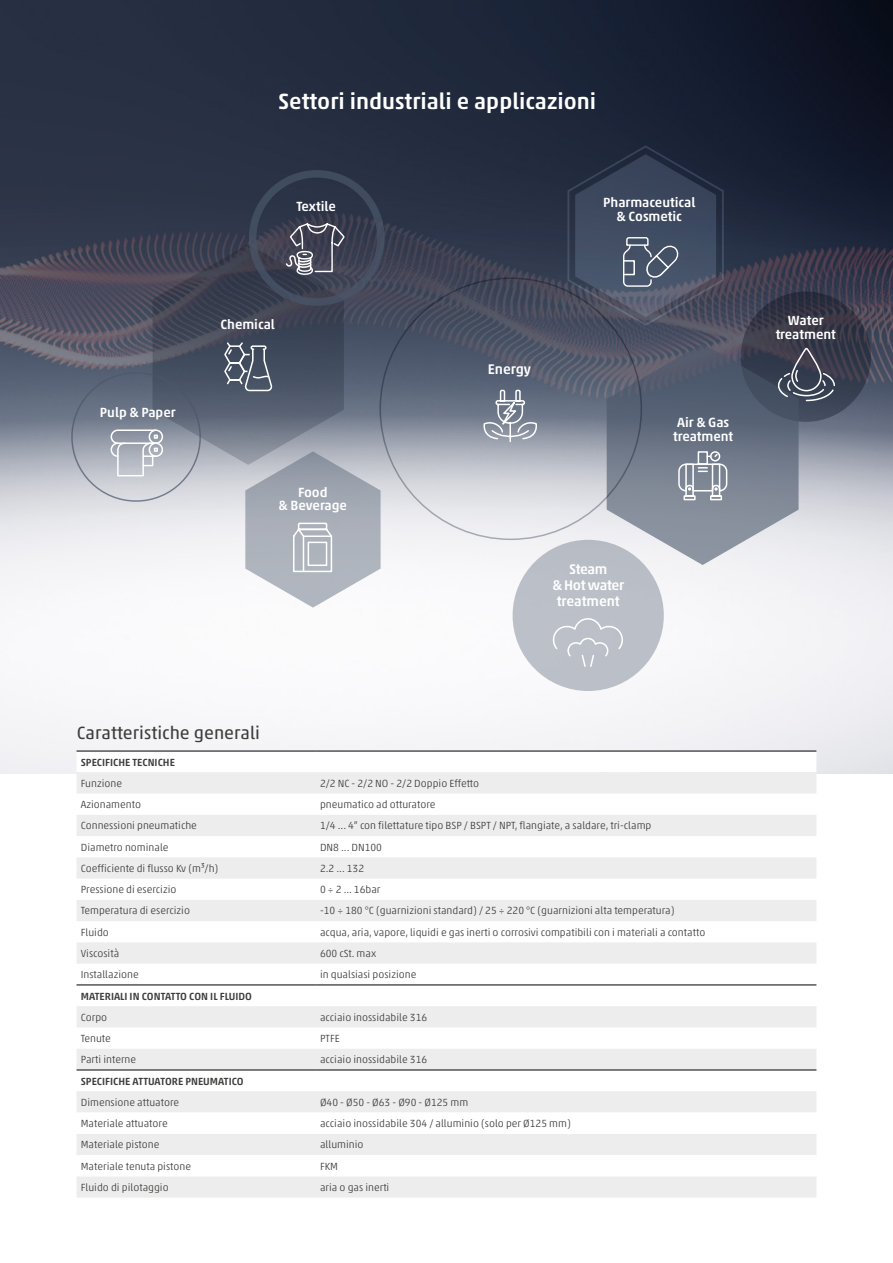
<style>
.page{position:relative;width:893px;height:1263px;background:#fff}
.page>*{position:absolute;margin:0;border:0;box-sizing:border-box;transform-origin:0 0}
.t1{font:500 22.5px "Akko W1 G";color:#fff}
.t2{font:18px "Akko W1 G";color:#3c3c3b}
.t3{font:500 14.1px/15.8px "Akko W1 G";letter-spacing:-.015em;color:#fff;text-align:center}
.t4{font:500 13.5px/13.5px "Akko W1 G";letter-spacing:-.005em;color:#fff;text-align:center}
.t5{font:300 10.5px "Akko W1 G";color:#3c3c3b}
.t6{font:500 10.5px "Akko W1 G";color:#3c3c3b}
</style>
<div class="page">
<img style="left:0;top:0;width:893px;height:774px">
<div style="left:513px;top:540px;width:151px;height:151px;background:#bbc0c8;border-radius:50%"></div>
<svg style="left:741px;top:291px;width:130px;height:131px"></svg>
<svg style="left:77px;top:752px;width:739px;height:20px"></svg>
<svg style="left:77px;top:772px;width:739px;height:425px;fill:#ededed"></svg>
<svg style="left:77px;top:1112px;width:739px;height:64px"></svg>
<hr style="left:77px;top:751px;width:239px;height:1px;background:#000">
<hr style="left:316px;top:751px;width:500px;height:1px;background:#000">
<hr style="left:77px;top:985px;width:239px;height:1px;background:#000">
<hr style="left:316px;top:985px;width:500px;height:1px;background:#000">
<hr style="left:77px;top:1070px;width:239px;height:1px;background:#000">
<hr style="left:316px;top:1070px;width:500px;height:1px;background:#000">
<svg style="left:482px;top:389px;width:57px;height:54px"></svg>
<svg style="left:110px;top:223px;width:271px;height:385px"></svg>
<svg style="left:567px;top:145px;width:157px;height:181px"></svg>
<svg style="left:552px;top:618px;width:71px;height:49px"></svg>
<svg style="left:607px;top:343px;width:229px;height:222px"></svg>
<div style="left:249px;top:170px;width:136px;height:136px;border:8px solid #4a576a;border-radius:50%"></div>
<p class="t4" style="left:100px;top:405px;width:77px">Pulp &amp; Paper</p>
<h1 class="t1" style="left:278px;top:85px;width:320px">Settori industriali e applicazioni</h1>
<p class="t4" style="left:296px;top:199px;width:41px">Textile</p>
<p class="t4" style="left:603px;top:195px;width:94px">Pharmaceutical &amp; Cosmetic</p>
<p class="t4" style="left:220px;top:317px;width:56px">Chemical</p>
<h3 class="t3" style="left:488px;top:360px;width:45px">Energy</h3>
<p class="t4" style="left:673px;top:415px;width:62px">Air &amp; Gas treatment</p>
<p class="t4" style="left:279px;top:484px;width:70px">Food<br>&amp; Beverage</p>
<h3 class="t3" style="left:552px;top:561px;width:73px">Steam<br>&amp; Hot water treatment</h3>
<p class="t4" style="left:776px;top:313px;width:62px">Water treatment</p>
<h2 class="t2" style="left:77px;top:720px;width:185px">Caratteristiche generali</h2>
<p class="t6" style="left:81px;top:754px;width:96px">SPECIFICHE TECNICHE</p>
<p class="t5" style="left:81px;top:776px;width:43px">Funzione</p>
<p class="t5" style="left:320px;top:776px;width:161px">2/2 NC - 2/2 NO - 2/2 Doppio Effetto</p>
<p class="t5" style="left:81px;top:797px;width:62px">Azionamento</p>
<p class="t5" style="left:320px;top:797px;width:117px">pneumatico ad otturatore</p>
<p class="t5" style="left:81px;top:818px;width:118px">Connessioni pneumatiche</p>
<p class="t5" style="left:320px;top:818px;width:333px">1/4 ... 4” con filettature tipo BSP / BSPT / NPT, flangiate, a saldare, tri-clamp</p>
<p class="t5" style="left:81px;top:839px;width:89px">Diametro nominale</p>
<p class="t5" style="left:320px;top:839px;width:63px">DN8 ... DN100</p>
<p class="t5" style="left:81px;top:861px;width:139px">Coefficiente di flusso Kv (m³/h)</p>
<p class="t5" style="left:320px;top:861px;width:46px">2.2 ... 132</p>
<p class="t5" style="left:81px;top:882px;width:97px">Pressione di esercizio</p>
<p class="t5" style="left:320px;top:882px;width:62px">0 ÷ 2 ... 16bar</p>
<p class="t5" style="left:81px;top:903px;width:111px">Temperatura di esercizio</p>
<p class="t5" style="left:320px;top:903px;width:356px">-10 ÷ 180 °C (guarnizioni standard) / 25 ÷ 220 °C (guarnizioni alta temperatura)</p>
<p class="t5" style="left:81px;top:924px;width:30px">Fluido</p>
<p class="t5" style="left:320px;top:924px;width:387px">acqua, aria, vapore, liquidi e gas inerti o corrosivi compatibili con i materiali a contatto</p>
<p class="t5" style="left:81px;top:946px;width:40px">Viscosità</p>
<p class="t5" style="left:320px;top:946px;width:58px">600 cSt. max</p>
<p class="t5" style="left:81px;top:967px;width:59px">Installazione</p>
<p class="t5" style="left:320px;top:967px;width:98px">in qualsiasi posizione</p>
<p class="t6" style="left:81px;top:988px;width:173px">MATERIALI IN CONTATTO CON IL FLUIDO</p>
<p class="t5" style="left:81px;top:1010px;width:28px">Corpo</p>
<p class="t5" style="left:320px;top:1010px;width:109px">acciaio inossidabile 316</p>
<p class="t5" style="left:81px;top:1031px;width:32px">Tenute</p>
<p class="t5" style="left:320px;top:1031px;width:21px">PTFE</p>
<p class="t5" style="left:81px;top:1052px;width:57px">Parti interne</p>
<p class="t5" style="left:320px;top:1052px;width:109px">acciaio inossidabile 316</p>
<p class="t6" style="left:81px;top:1073px;width:164px">SPECIFICHE ATTUATORE PNEUMATICO</p>
<p class="t5" style="left:81px;top:1095px;width:100px">Dimensione attuatore</p>
<p class="t5" style="left:320px;top:1095px;width:150px">Ø40 - Ø50 - Ø63 - Ø90 - Ø125 mm</p>
<p class="t5" style="left:81px;top:1116px;width:88px">Materiale attuatore</p>
<p class="t5" style="left:320px;top:1116px;width:252px">acciaio inossidabile 304 / alluminio (solo per Ø125 mm)</p>
<p class="t5" style="left:81px;top:1137px;width:80px">Materiale pistone</p>
<p class="t5" style="left:320px;top:1137px;width:45px">alluminio</p>
<p class="t5" style="left:81px;top:1158px;width:112px">Materiale tenuta pistone</p>
<p class="t5" style="left:320px;top:1158px;width:20px">FKM</p>
<p class="t5" style="left:81px;top:1180px;width:89px">Fluido di pilotaggio</p>
<p class="t5" style="left:320px;top:1180px;width:71px">aria o gas inerti</p>
</div>
